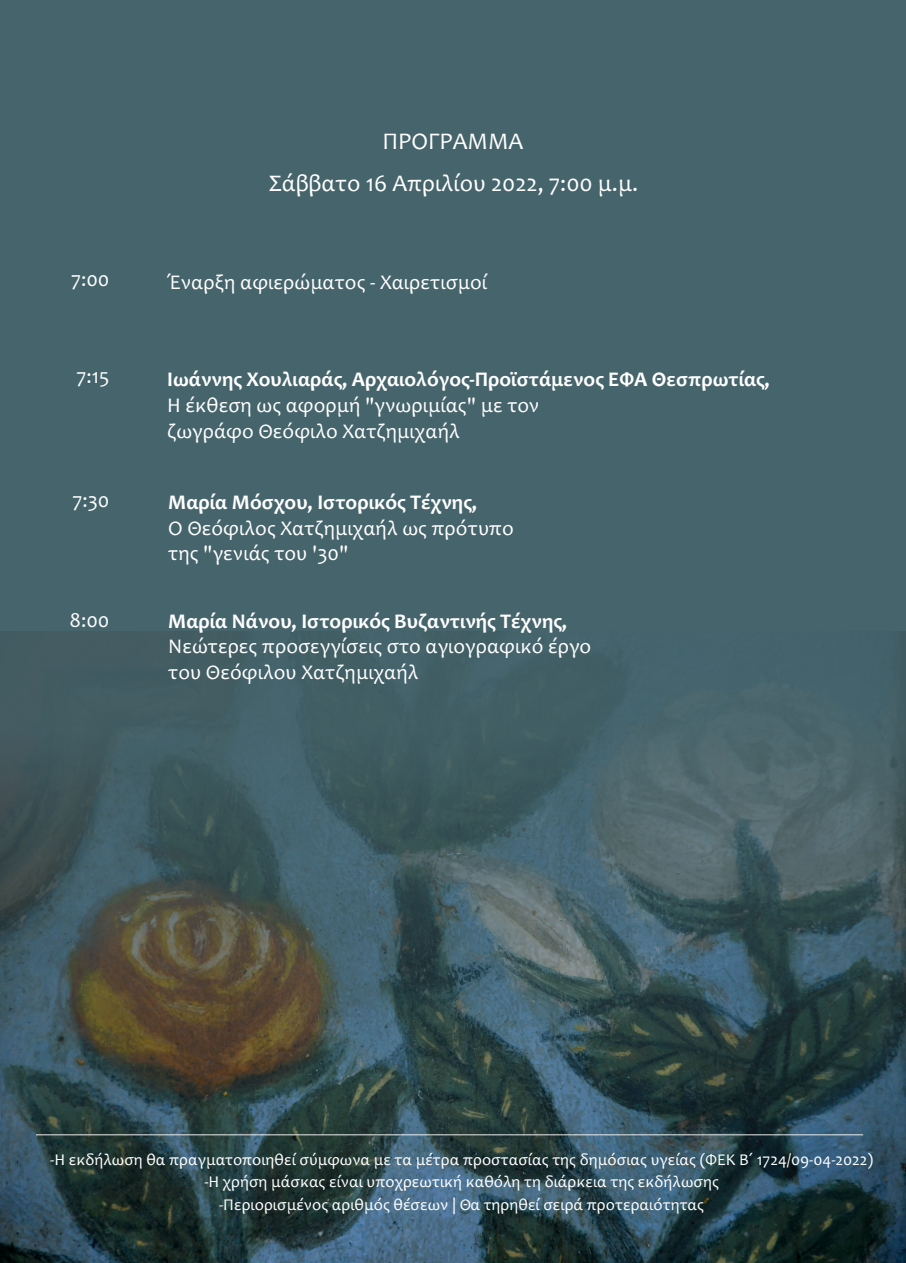
<style>
.page{position:relative;width:906px;height:1263px;background:#46646b}
.page>*{position:absolute;margin:0;border:0;box-sizing:border-box;transform-origin:0 0}
.t1{font:24px/42.2px "Candara";color:#fff;text-align:center}
.t2{font:21px/25.7px "Candara";color:#fff}
.t3{font:700 21px "Candara";color:#fff}
.t4{font:16.5px/22.2px "Candara";color:#fff;text-align:center}
</style>
<div class="page">
<img style="left:0;top:733px;width:906px;height:530px">
<hr style="left:36px;top:1134px;width:827px;height:1px;background:#ececec">
<p class="t1" style="left:269px;top:122px;width:370px">ΠΡΟΓΡΑΜΜΑ<br>Σάββατο 16 Απριλίου 2022, 7:00 μ.μ.</p>
<p class="t2" style="left:71px;top:269px;width:40px">7:00</p>
<p class="t2" style="left:166px;top:272px;width:322px">Έναρξη αφιερώματος - Χαιρετισμοί</p>
<p class="t2" style="left:77px;top:365px;width:34px">7:15</p>
<p class="t3" style="left:167px;top:371px;width:604px">Ιωάννης Χουλιαράς, Αρχαιολόγος-Προϊστάμενος ΕΦΑ Θεσπρωτίας,</p>
<p class="t2" style="left:167px;top:394px;width:373px">Η έκθεση ως αφορμή "γνωριμίας" με τον ζωγράφο Θεόφιλο Χατζημιχαήλ</p>
<p class="t2" style="left:72px;top:489px;width:38px">7:30</p>
<p class="t3" style="left:168px;top:494px;width:310px">Μαρία Μόσχου, Ιστορικός Τέχνης,</p>
<p class="t2" style="left:168px;top:517px;width:347px">Ο Θεόφιλος Χατζημιχαήλ ως πρότυπο της "γενιάς του '30"</p>
<p class="t2" style="left:70px;top:610px;width:41px">8:00</p>
<p class="t3" style="left:168px;top:612px;width:400px">Μαρία Νάνου, Ιστορικός Βυζαντινής Τέχνης,</p>
<p class="t2" style="left:168px;top:636px;width:424px">Νεώτερες προσεγγίσεις στο αγιογραφικό έργο του Θεόφιλου Χατζημιχαήλ</p>
<p class="t4" style="left:50px;top:1150px;width:824px">-Η εκδήλωση θα πραγματοποιηθεί σύμφωνα με τα μέτρα προστασίας της δημόσιας υγείας (ΦΕΚ B΄ 1724/09-04-2022) -Η χρήση μάσκας είναι υποχρεωτική καθόλη τη διάρκεια της εκδήλωσης<br>-Περιορισμένος αριθμός θέσεων | Θα τηρηθεί σειρά προτεραιότητας</p>
</div>
